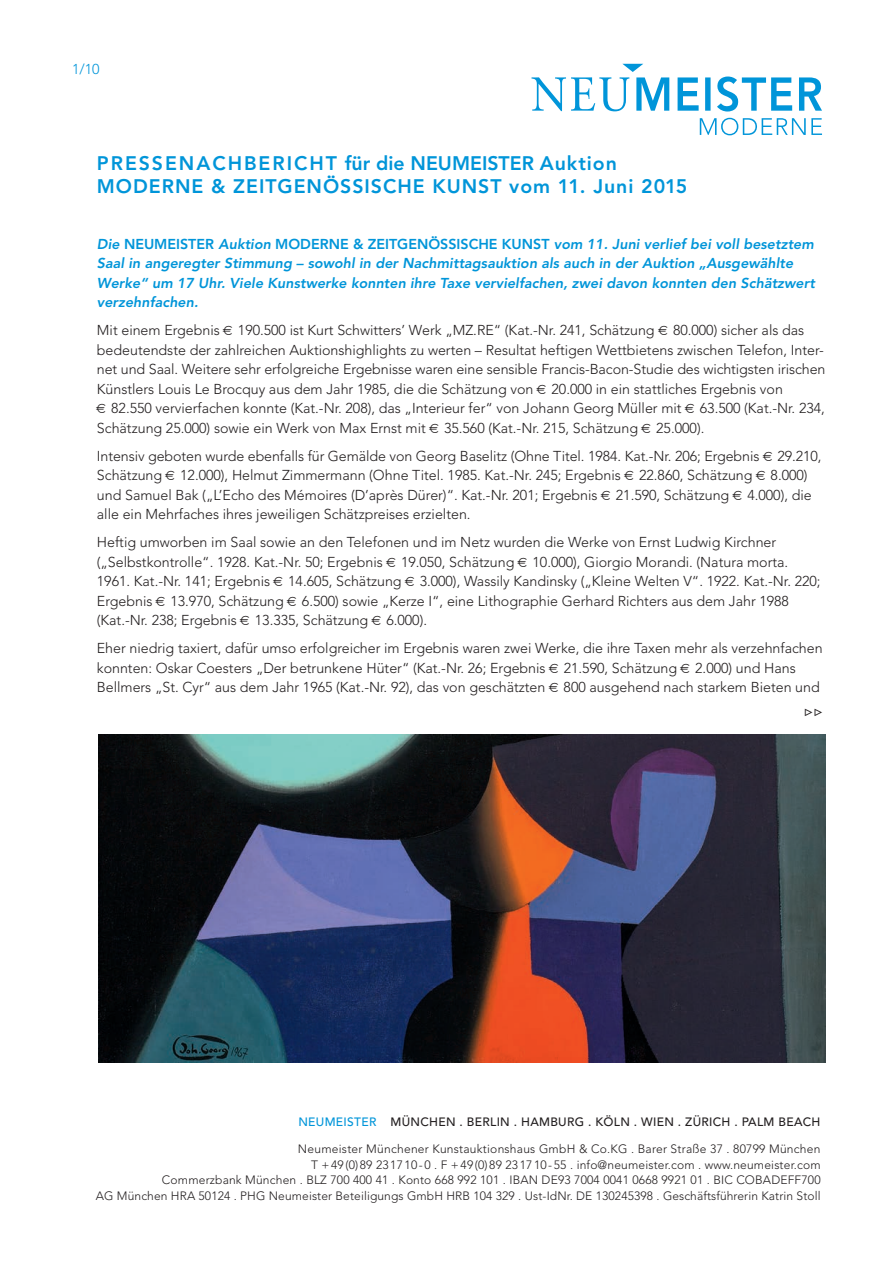
<style>
.page{position:relative;width:893px;height:1263px;background:#fff}
.page>*{position:absolute;margin:0;border:0;box-sizing:border-box;transform-origin:0 0}
.t1{font:71.55px "Neumeister";color:#0095d9}
.t2{font:800 19.5px "Avenir";letter-spacing:.05em;color:#0095d9}
.t3{font:300 14.25px/19.5px "Avenir";color:#231f20}
.t4{font:800 14.25px/19.5px "Avenir";color:#0095d9}
.t5{font:300 14.25px "Avenir Fred";color:#0095d9}
.t6{font:300 12px/15.5px "Avenir";letter-spacing:.015em;color:#231f20;text-align:right}
.t7{font:500 12px "Avenir";letter-spacing:.025em;color:#231f20}
.s1{color:#0095d9}
</style>
<div class="page">
<img style="left:99px;top:735px;width:727px;height:327px">
<h1 class="t1" style="left:531px;top:64px;width:292px">Z</h1>
<h2 class="t2" style="left:97px;top:174px;width:592px">MODERNE &amp; ZEITGENÖSSISCHE KUNST vom 11. Juni 2015</h2>
<p class="t5" style="left:72px;top:61px;width:29px">1/10</p>
<h2 class="t2" style="left:97px;top:152px;width:522px">PRESSENACHBERICHT für die NEUMEISTER Auktion</h2>
<p class="t4" style="left:97px;top:234px;width:722px">Die NEUMEISTER Auktion MODERNE &amp; ZEITGENÖSSISCHE KUNST vom 11. Juni verlief bei voll besetztem Saal in angeregter Stimmung – sowohl in der Nachmittagsauktion als auch in der Auktion „Ausgewählte Werke“ um 17 Uhr. Viele Kunstwerke konnten ihre Taxe vervielfachen, zwei davon konnten den Schätzwert verzehnfachen.</p>
<p class="t3" style="left:97px;top:321px;width:125px">Mit einem Ergebnis</p>
<p class="t3" style="left:238px;top:321px;width:418px">190.500 ist Kurt Schwitters’ Werk „MZ.RE“ (Kat.-Nr. 241, Schätzung</p>
<p class="t3" style="left:97px;top:321px;width:730px;text-indent:576px">80.000) sicher als das bedeutendste der zahlreichen Auktionshighlights zu werten – Resultat heftigen Wettbietens zwischen Telefon, Inter&shy;net und Saal. Weitere sehr erfolgreiche Ergebnisse waren eine sensible Francis-Bacon-Studie des wichtigsten irischen Künstlers Louis Le Brocquy aus dem Jahr 1985, die die Schätzung von</p>
<p class="t3" style="left:111px;top:379px;width:673px;text-indent:440px">20.000 in ein stattliches Ergebnis von<br>82.550 vervierfachen konnte (Kat.-Nr. 208), das „Interieur fer“ von Johann Georg Müller mit</p>
<p class="t3" style="left:700px;top:399px;width:127px">63.500 (Kat.-Nr. 234,</p>
<p class="t3" style="left:97px;top:418px;width:330px">Schätzung 25.000) sowie ein Werk von Max Ernst mit</p>
<p class="t3" style="left:444px;top:418px;width:196px">35.560 (Kat.-Nr. 215, Schätzung</p>
<p class="t3" style="left:97px;top:414px;width:664px;line-height:28px;text-indent:559px">25.000).<br>Intensiv geboten wurde ebenfalls für Gemälde von Georg Baselitz (Ohne Titel. 1984. Kat.-Nr. 206; Ergebnis</p>
<p class="t3" style="left:777px;top:446px;width:46px">29.210,</p>
<p class="t3" style="left:97px;top:466px;width:67px">Schätzung</p>
<p class="t3" style="left:180px;top:466px;width:442px">12.000), Helmut Zimmermann (Ohne Titel. 1985. Kat.-Nr. 245; Ergebnis</p>
<p class="t3" style="left:639px;top:466px;width:115px">22.860, Schätzung</p>
<p class="t3" style="left:771px;top:466px;width:39px">8.000)</p>
<p class="t3" style="left:97px;top:485px;width:502px">und Samuel Bak („L’Echo des Mémoires (D’après Dürer)“. Kat.-Nr. 201; Ergebnis</p>
<p class="t3" style="left:616px;top:485px;width:115px">21.590, Schätzung</p>
<p class="t3" style="left:747px;top:485px;width:66px">4.000), die</p>
<p class="t3" style="left:97px;top:500px;width:681px;line-height:28px">alle ein Mehrfaches ihres jeweiligen Schätzpreises erzielten.<br>Heftig umworben im Saal sowie an den Telefonen und im Netz wurden die Werke von Ernst Ludwig Kirchner</p>
<p class="t3" style="left:97px;top:552px;width:287px">(„Selbstkontrolle“. 1928. Kat.-Nr. 50; Ergebnis</p>
<p class="t3" style="left:401px;top:552px;width:115px">19.050, Schätzung</p>
<p class="t3" style="left:533px;top:552px;width:257px">10.000), Giorgio Morandi. (Natura morta.</p>
<p class="t3" style="left:97px;top:572px;width:175px">1961. Kat.-Nr. 141; Ergebnis</p>
<p class="t3" style="left:288px;top:572px;width:115px">14.605, Schätzung</p>
<p class="t3" style="left:420px;top:572px;width:402px">3.000), Wassily Kandinsky („Kleine Welten V“. 1922. Kat.-Nr. 220;</p>
<p class="t3" style="left:97px;top:591px;width:57px">Ergebnis</p>
<p class="t3" style="left:170px;top:591px;width:115px">13.970, Schätzung</p>
<p class="t3" style="left:302px;top:591px;width:489px">6.500) sowie „Kerze I“, eine Lithographie Gerhard Richters aus dem Jahr 1988</p>
<p class="t3" style="left:97px;top:611px;width:141px">(Kat.-Nr. 238; Ergebnis</p>
<p class="t3" style="left:255px;top:611px;width:115px">13.335, Schätzung</p>
<p class="t3" style="left:97px;top:606px;width:727px;line-height:28px;text-indent:289px">6.000).<br>Eher niedrig taxiert, dafür umso erfolgreicher im Ergebnis waren zwei Werke, die ihre Taxen mehr als verzehnfachen</p>
<p class="t3" style="left:97px;top:658px;width:450px">konnten: Oskar Coesters „Der betrunkene Hüter“ (Kat.-Nr. 26; Ergebnis</p>
<p class="t3" style="left:564px;top:658px;width:115px">21.590, Schätzung</p>
<p class="t3" style="left:695px;top:658px;width:102px">2.000) und Hans</p>
<p class="t3" style="left:97px;top:678px;width:450px">Bellmers „St. Cyr“ aus dem Jahr 1965 (Kat.-Nr. 92), das von geschätzten</p>
<p class="t3" style="left:564px;top:678px;width:258px">800 ausgehend nach starkem Bieten und</p>
<p class="t7" style="left:298px;top:1115px;width:524px"><span class="s1">NEUMEISTER</span> MÜNCHEN . BERLIN . HAMBURG . KÖLN . WIEN . ZÜRICH . PALM BEACH</p>
<p class="t6" style="left:96px;top:1141px;width:726px">Neumeister Münchener Kunstauktionshaus GmbH &amp; Co.KG . Barer Straße 37 . 80799 München<br>T +49(0)89 231710-0 . F +49(0)89 231710-55 . info@neumeister.com . www.neumeister.com<br>Commerzbank München . BLZ 700 400 41 . Konto 668 992 101 . IBAN DE93 7004 0041 0668 9921 01 . BIC COBADEFF700<br>AG München HRA 50124 . PHG Neumeister Beteiligungs GmbH HRB 104 329 . Ust-IdNr. DE 130245398 . Geschäftsführerin Katrin Stoll</p>
</div>
